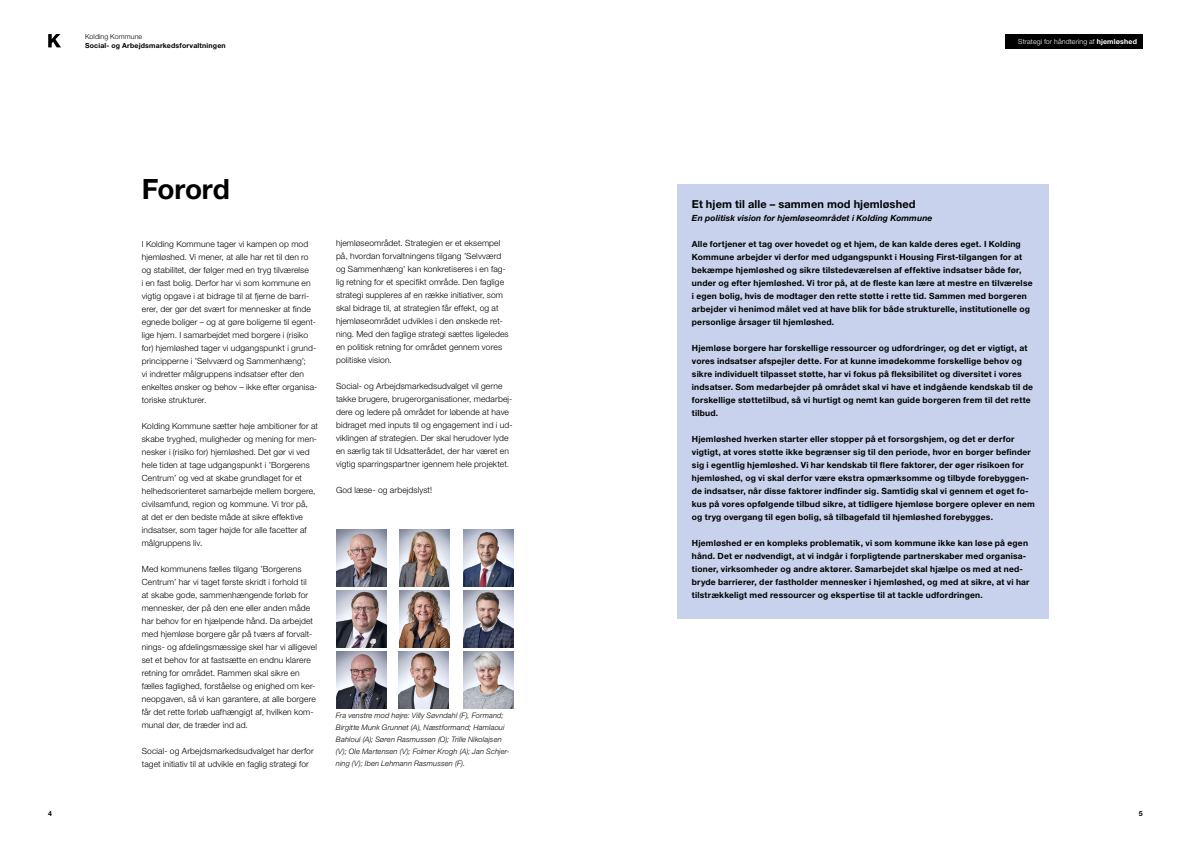
<style>
.page{position:relative;width:1191px;height:842px;background:#fff}
.page>*{position:absolute;margin:0;border:0;box-sizing:border-box;transform-origin:0 0}
.t1{font:700 28px "Helvetica Neue LT Std";letter-spacing:-.01em;color:#000}
.t2{font:700 11px "Helvetica Neue LT Std";letter-spacing:.01em;color:#000}
.t3{font:300 8.5px/13px "Helvetica Neue LT Std";letter-spacing:.015em;color:#000}
.t4{font:700 8.5px/13px "Helvetica Neue LT Std";letter-spacing:.02em;color:#000}
.t5{font:italic 700 8.5px "Helvetica Neue LT Std";letter-spacing:.01em;color:#000}
.t6{font:italic 300 7.5px/12px "Helvetica Neue LT Std";letter-spacing:.015em;color:#000}
.t7{font:700 7px "Helvetica Neue LT Std";letter-spacing:.03em;color:#000}
.t8{font:300 7px "Helvetica Neue LT Std";letter-spacing:.02em;color:#fff}
.t9{font:300 7px "Helvetica Neue LT Std";letter-spacing:.02em;color:#000}
.s1{font-weight:700}
</style>
<div class="page">
<div style="left:1005px;top:34px;width:137px;height:14px;background:#000"></div>
<svg style="left:48px;top:34px;width:13px;height:13px"></svg>
<div style="left:677px;top:184px;width:372px;height:434px;background:#c8d2ec"></div>
<img style="left:336px;top:529px;width:50px;height:57px">
<img style="left:400px;top:529px;width:50px;height:57px">
<img style="left:463px;top:529px;width:50px;height:57px">
<img style="left:336px;top:590px;width:50px;height:57px">
<img style="left:399px;top:590px;width:50px;height:57px">
<img style="left:463px;top:590px;width:50px;height:57px">
<img style="left:336px;top:651px;width:50px;height:57px">
<img style="left:399px;top:651px;width:50px;height:57px">
<img style="left:463px;top:651px;width:50px;height:57px">
<p class="t9" style="left:85px;top:32px;width:59px">Kolding Kommune</p>
<p class="t7" style="left:85px;top:41px;width:142px">Social- og Arbejdsmarkedsforvaltningen</p>
<p class="t7" style="left:48px;top:810px;width:5px">4</p>
<h1 class="t1" style="left:142px;top:171px;width:89px">Forord</h1>
<p class="t3" style="left:142px;top:237px;width:177px">I Kolding Kommune tager vi kampen op mod hjemløshed. Vi mener, at alle har ret til den ro og stabilitet, der følger med en tryg tilværelse<br>i en fast bolig. Derfor har vi som kommune en vigtig opgave i at bidrage til at fjerne de barri&shy;erer, der gør det svært for mennesker at finde egnede boliger – og at gøre boligerne til egent&shy;lige hjem. I samarbejdet med borgere i (risiko for) hjemløshed tager vi udgangspunkt i grund&shy;principperne i ’Selvværd og Sammenhæng’;<br>vi indretter målgruppens indsatser efter den enkeltes ønsker og behov – ikke efter organisa&shy;toriske strukturer.</p>
<p class="t3" style="left:142px;top:419px;width:178px">Kolding Kommune sætter høje ambitioner for at skabe tryghed, muligheder og mening for men&shy;nesker i (risiko for) hjemløshed. Det gør vi ved hele tiden at tage udgangspunkt i ’Borgerens Centrum’ og ved at skabe grundlaget for et helhedsorienteret samarbejde mellem borgere, civilsamfund, region og kommune. Vi tror på,<br>at det er den bedste måde at sikre effektive indsatser, som tager højde for alle facetter af målgruppens liv.</p>
<p class="t3" style="left:142px;top:562px;width:177px">Med kommunens fælles tilgang ’Borgerens Centrum’ har vi taget første skridt i forhold til<br>at skabe gode, sammenhængende forløb for mennesker, der på den ene eller anden måde har behov for en hjælpende hånd. Da arbejdet med hjemløse borgere går på tværs af forvalt&shy;nings- og afdelingsmæssige skel har vi alligevel set et behov for at fastsætte en endnu klarere retning for området. Rammen skal sikre en fælles faglighed, forståelse og enighed om ker&shy;neopgaven, så vi kan garantere, at alle borgere får det rette forløb uafhængigt af, hvilken kom&shy;munal dør, de træder ind ad.</p>
<p class="t3" style="left:142px;top:744px;width:173px">Social- og Arbejdsmarkedsudvalget har derfor taget initiativ til at udvikle en faglig strategi for</p>
<p class="t3" style="left:336px;top:237px;width:174px">hjemløseområdet. Strategien er et eksempel på, hvordan forvaltningens tilgang ’Selvværd og Sammenhæng’ kan konkretiseres i en fag&shy;lig retning for et specifikt område. Den faglige strategi suppleres af en række initiativer, som skal bidrage til, at strategien får effekt, og at hjemløseområdet udvikles i den ønskede ret&shy;ning. Med den faglige strategi sættes ligeledes en politisk retning for området gennem vores politiske vision.</p>
<p class="t3" style="left:336px;top:380px;width:178px">Social- og Arbejdsmarkedsudvalget vil gerne takke brugere, brugerorganisationer, medarbej&shy;dere og ledere på området for løbende at have bidraget med inputs til og engagement ind i ud&shy;viklingen af strategien. Der skal herudover lyde en særlig tak til Udsatterådet, der har været en vigtig sparringspartner igennem hele projektet.</p>
<p class="t3" style="left:336px;top:484px;width:98px">God læse- og arbejdslyst!</p>
<p class="t6" style="left:336px;top:709px;width:175px">Fra venstre mod højre: Villy Søvndahl (F), Formand; Birgitte Munk Grunnet (A), Næstformand; Hamlaoui Bahloul (A); Søren Rasmussen (O); Trille Nikolajsen (V); Ole Martensen (V); Folmer Krogh (A); Jan Schjer&shy;ning (V); Iben Lehmann Rasmussen (F).</p>
<p class="t8" style="left:1018px;top:37px;width:120px">Strategi for håndtering af <span class="s1">hjemløshed</span></p>
<p class="t2" style="left:692px;top:197px;width:225px">Et hjem til alle – sammen mod hjemløshed</p>
<p class="t5" style="left:692px;top:212px;width:242px">En politisk vision for hjemløseområdet i Kolding Kommune</p>
<p class="t4" style="left:692px;top:237px;width:342px">Alle fortjener et tag over hovedet og et hjem, de kan kalde deres eget. I Kolding Kommune arbejder vi derfor med udgangspunkt i Housing First-tilgangen for at bekæmpe hjemløshed og sikre tilstedeværelsen af effektive indsatser både før, under og efter hjemløshed. Vi tror på, at de fleste kan lære at mestre en tilværelse i egen bolig, hvis de modtager den rette støtte i rette tid. Sammen med borgeren arbejder vi henimod målet ved at have blik for både strukturelle, institutionelle og personlige årsager til hjemløshed.</p>
<p class="t4" style="left:692px;top:341px;width:343px">Hjemløse borgere har forskellige ressourcer og udfordringer, og det er vigtigt, at vores indsatser afspejler dette. For at kunne imødekomme forskellige behov og sikre individuelt tilpasset støtte, har vi fokus på fleksibilitet og diversitet i vores indsatser. Som medarbejder på området skal vi have et indgående kendskab til de forskellige støttetilbud, så vi hurtigt og nemt kan guide borgeren frem til det rette tilbud.</p>
<p class="t4" style="left:692px;top:432px;width:344px">Hjemløshed hverken starter eller stopper på et forsorgshjem, og det er derfor vigtigt, at vores støtte ikke begrænser sig til den periode, hvor en borger befinder sig i egentlig hjemløshed. Vi har kendskab til flere faktorer, der øger risikoen for hjemløshed, og vi skal derfor være ekstra opmærksomme og tilbyde forebyggen&shy;de indsatser, når disse faktorer indfinder sig. Samtidig skal vi gennem et øget fo&shy;kus på vores opfølgende tilbud sikre, at tidligere hjemløse borgere oplever en nem og tryg overgang til egen bolig, så tilbagefald til hjemløshed forebygges.</p>
<p class="t4" style="left:692px;top:536px;width:339px">Hjemløshed er en kompleks problematik, vi som kommune ikke kan løse på egen hånd. Det er nødvendigt, at vi indgår i forpligtende partnerskaber med organisa&shy;tioner, virksomheder og andre aktører. Samarbejdet skal hjælpe os med at ned&shy;bryde barrierer, der fastholder mennesker i hjemløshed, og med at sikre, at vi har tilstrækkeligt med ressourcer og ekspertise til at tackle udfordringen.</p>
<p class="t7" style="left:1138px;top:810px;width:5px">5</p>
</div>
